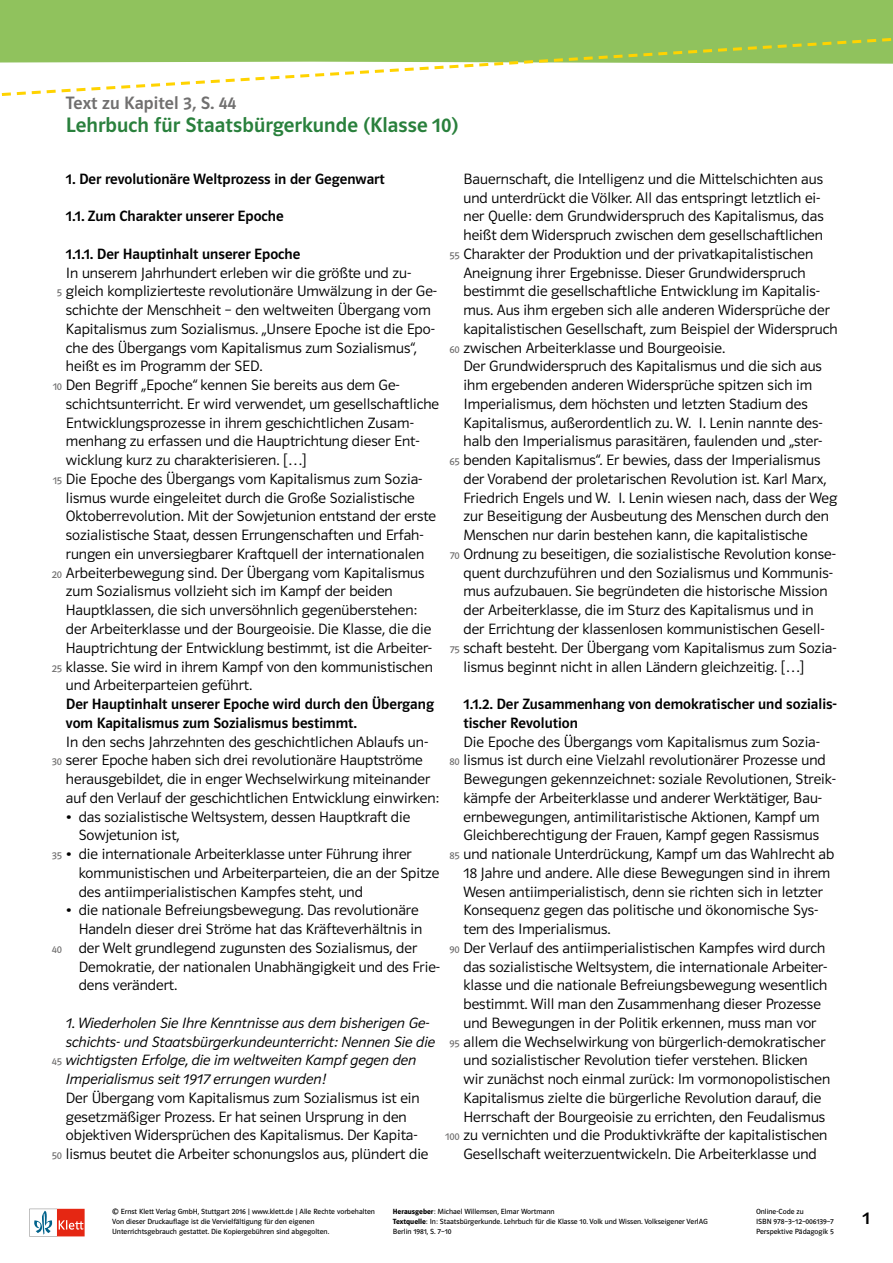
<style>
.page{position:relative;width:893px;height:1263px;background:#fff}
.page>*{position:absolute;margin:0;border:0;box-sizing:border-box;transform-origin:0 0}
.pp_titel1{font:21px "Polo ST11 K Krftg";letter-spacing:.005em;color:#29803c}
.pp_titel1-2{font:18px "Polo ST11 K Krftg";letter-spacing:.005em;color:#706f6f}
.PP_pagina{font:18px "Polo ST11 K Krftg";color:#000}
.PP_materialtext_ohne{font:15px/18.8px "Polo ST11 K Leicht";color:#000}
.PP_materialtext_mit{font:15px/18.8px "Polo ST11 K Leicht Kursiv";color:#000}
.PP_materialtext_mit-2{font:15px/18.8px "Polo ST11 K Krftg";color:#000}
.PP_materialtext_ohne-2{font:15px/18.8px "Polo ST11 K Krftg";color:#000}
.t1{font:10.5px "Polo ST11 K Buch";color:#706f6f}
.t2{font:7.5px/10.1px "Polo ST11 K Buch";color:#000}
.s1{font-family:"Polo ST11 K Hfett"}
</style>
<div class="page">
<svg style="left:29px;top:1209px;width:56px;height:27px"></svg>
<svg style="left:0;top:0;width:893px;height:96px"></svg>
<p class="pp_titel1-2" style="left:66px;top:93px;width:172px">Text zu Kapitel 3, S. 44</p>
<p class="pp_titel1" style="left:66px;top:114px;width:394px">Lehrbuch für Staatsbürgerkunde (Klasse 10)</p>
<p class="PP_materialtext_ohne-2" style="left:66px;top:170px;width:320px">1. Der revolutionäre Weltprozess in der Gegenwart</p>
<p class="PP_materialtext_mit-2" style="left:66px;top:207px;width:219px">1.1. Zum Charakter unserer Epoche</p>
<p class="PP_materialtext_mit-2" style="left:66px;top:245px;width:236px">1.1.1. Der Hauptinhalt unserer Epoche</p>
<p class="PP_materialtext_ohne" style="left:66px;top:263px;width:373px">In unserem Jahrhundert erleben wir die größte und zu&shy;gleich komplizierteste revolutionäre Umwälzung in der Ge&shy;schichte der Menschheit – den weltweiten Übergang vom Kapitalismus zum Sozialismus. „Unsere Epoche ist die Epo&shy;che des Übergangs vom Kapitalismus zum Sozialismus“, heißt es im Programm der SED.</p>
<p class="PP_materialtext_ohne" style="left:66px;top:376px;width:375px">Den Begriff „Epoche“ kennen Sie bereits aus dem Ge&shy;schichtsunterricht. Er wird verwendet, um gesellschaftliche Entwicklungsprozesse in ihrem geschichtlichen Zusam&shy;menhang zu erfassen und die Hauptrichtung dieser Ent&shy;wicklung kurz zu charakterisieren. […]</p>
<p class="PP_materialtext_ohne" style="left:66px;top:470px;width:372px">Die Epoche des Übergangs vom Kapitalismus zum Sozia&shy;lismus wurde eingeleitet durch die Große Sozialistische Oktoberrevolution. Mit der Sowjetunion entstand der erste sozialistische Staat, dessen Errungenschaften und Erfah&shy;rungen ein unversiegbarer Kraftquell der internationalen Arbeiterbewegung sind. Der Übergang vom Kapitalismus zum Sozialismus vollzieht sich im Kampf der beiden Hauptklassen, die sich unversöhnlich gegenüberstehen: der Arbeiterklasse und der Bourgeoisie. Die Klasse, die die Hauptrichtung der Entwicklung bestimmt, ist die Arbeiter&shy;klasse. Sie wird in ihrem Kampf von den kommunistischen und Arbeiterparteien geführt.</p>
<p class="PP_materialtext_ohne-2" style="left:66px;top:695px;width:370px">Der Hauptinhalt unserer Epoche wird durch den Übergang vom Kapitalismus zum Sozialismus bestimmt.</p>
<p class="PP_materialtext_ohne" style="left:66px;top:732px;width:375px">In den sechs Jahrzehnten des geschichtlichen Ablaufs un&shy;serer Epoche haben sich drei revolutionäre Hauptströme herausgebildet, die in enger Wechselwirkung miteinander auf den Verlauf der geschichtlichen Entwicklung einwirken:</p>
<p class="PP_materialtext_ohne" style="left:79px;top:807px;width:333px;text-indent:-13px">• das sozialistische Weltsystem, dessen Hauptkraft die<br>Sowjetunion ist,</p>
<p class="PP_materialtext_ohne" style="left:79px;top:845px;width:362px;text-indent:-13px">• die internationale Arbeiterklasse unter Führung ihrer kommunistischen und Arbeiterparteien, die an der Spitze des antiimperialistischen Kampfes steht, und</p>
<p class="PP_materialtext_ohne" style="left:79px;top:901px;width:363px;text-indent:-13px">• die nationale Befreiungsbewegung. Das revolutionäre Handeln dieser drei Ströme hat das Kräfteverhältnis in der Welt grundlegend zugunsten des Sozialismus, der Demokratie, der nationalen Unabhängigkeit und des Frie&shy;dens verändert.</p>
<p class="PP_materialtext_mit" style="left:66px;top:1013px;width:371px">1. Wiederholen Sie Ihre Kenntnisse aus dem bisherigen Ge&shy;schichts- und Staatsbürgerkundeunterricht: Nennen Sie die wichtigsten Erfolge, die im weltweiten Kampf gegen den Imperialismus seit 1917 errungen wurden!</p>
<p class="PP_materialtext_ohne" style="left:66px;top:1088px;width:364px">Der Übergang vom Kapitalismus zum Sozialismus ist ein gesetzmäßiger Prozess. Er hat seinen Ursprung in den objektiven Widersprüchen des Kapitalismus. Der Kapita&shy;lismus beutet die Arbeiter schonungslos aus, plündert die</p>
<p class="PP_materialtext_ohne" style="left:463px;top:170px;width:376px">Bauernschaft, die Intelligenz und die Mittelschichten aus und unterdrückt die Völker. All das entspringt letztlich ei&shy;ner Quelle: dem Grundwiderspruch des Kapitalismus, das heißt dem Widerspruch zwischen dem gesellschaftlichen Charakter der Produktion und der privatkapitalistischen Aneignung ihrer Ergebnisse. Dieser Grundwiderspruch bestimmt die gesellschaftliche Entwicklung im Kapitalis&shy;mus. Aus ihm ergeben sich alle anderen Widersprüche der kapitalistischen Gesellschaft, zum Beispiel der Widerspruch zwischen Arbeiterklasse und Bourgeoisie.</p>
<p class="PP_materialtext_ohne" style="left:463px;top:357px;width:375px">Der Grundwiderspruch des Kapitalismus und die sich aus ihm ergebenden anderen Widersprüche spitzen sich im Imperialismus, dem höchsten und letzten Stadium des Kapitalismus, außerordentlich zu. W. I. Lenin nannte des&shy;halb den Imperialismus parasitären, faulenden und „ster&shy;benden Kapitalismus“. Er bewies, dass der Imperialismus der Vorabend der proletarischen Revolution ist. Karl Marx, Friedrich Engels und W. I. Lenin wiesen nach, dass der Weg zur Beseitigung der Ausbeutung des Menschen durch den Menschen nur darin bestehen kann, die kapitalistische Ordnung zu beseitigen, die sozialistische Revolution konse&shy;quent durchzuführen und den Sozialismus und Kommunis&shy;mus aufzubauen. Sie begründeten die historische Mission der Arbeiterklasse, die im Sturz des Kapitalismus und in der Errichtung der klassenlosen kommunistischen Gesell&shy;schaft besteht. Der Übergang vom Kapitalismus zum Sozia&shy;lismus beginnt nicht in allen Ländern gleichzeitig. […]</p>
<p class="PP_materialtext_mit-2" style="left:463px;top:695px;width:375px">1.1.2. Der Zusammenhang von demokratischer und sozialis&shy;tischer Revolution</p>
<p class="PP_materialtext_ohne" style="left:463px;top:732px;width:374px">Die Epoche des Übergangs vom Kapitalismus zum Sozia&shy;lismus ist durch eine Vielzahl revolutionärer Prozesse und Bewegungen gekennzeichnet: soziale Revolutionen, Streik&shy;kämpfe der Arbeiterklasse und anderer Werktätiger, Bau&shy;ernbewegungen, antimilitaristische Aktionen, Kampf um Gleichberechtigung der Frauen, Kampf gegen Rassismus und nationale Unterdrückung, Kampf um das Wahlrecht ab 18 Jahre und andere. Alle diese Bewegungen sind in ihrem Wesen antiimperialistisch, denn sie richten sich in letzter Konsequenz gegen das politische und ökonomische Sys&shy;tem des Imperialismus.</p>
<p class="PP_materialtext_ohne" style="left:463px;top:938px;width:368px">Der Verlauf des antiimperialistischen Kampfes wird durch das sozialistische Weltsystem, die internationale Arbeiter&shy;klasse und die nationale Befreiungsbewegung wesentlich bestimmt. Will man den Zusammenhang dieser Prozesse und Bewegungen in der Politik erkennen, muss man vor allem die Wechselwirkung von bürgerlich-demokratischer und sozialistischer Revolution tiefer verstehen. Blicken wir zunächst noch einmal zurück: Im vormonopolistischen Kapitalismus zielte die bürgerliche Revolution darauf, die Herrschaft der Bourgeoisie zu errichten, den Feudalismus zu vernichten und die Produktivkräfte der kapitalistischen Gesellschaft weiterzuentwickeln. Die Arbeiterklasse und</p>
<p class="t1" style="left:449px;top:250px;width:12px">55</p>
<p class="t1" style="left:57px;top:287px;width:7px">5</p>
<p class="t1" style="left:449px;top:343px;width:12px">60</p>
<p class="t1" style="left:53px;top:381px;width:11px">10</p>
<p class="t1" style="left:449px;top:456px;width:12px">65</p>
<p class="t1" style="left:53px;top:475px;width:11px">15</p>
<p class="t1" style="left:450px;top:550px;width:11px">70</p>
<p class="t1" style="left:52px;top:568px;width:12px">20</p>
<p class="t1" style="left:450px;top:643px;width:11px">75</p>
<p class="t1" style="left:52px;top:662px;width:12px">25</p>
<p class="t1" style="left:52px;top:756px;width:12px">30</p>
<p class="t1" style="left:449px;top:756px;width:12px">80</p>
<p class="t1" style="left:52px;top:850px;width:12px">35</p>
<p class="t1" style="left:449px;top:850px;width:12px">85</p>
<p class="t1" style="left:52px;top:943px;width:12px">40</p>
<p class="t1" style="left:449px;top:943px;width:12px">90</p>
<p class="t1" style="left:449px;top:1037px;width:12px">95</p>
<p class="t1" style="left:52px;top:1056px;width:12px">45</p>
<p class="t1" style="left:445px;top:1131px;width:16px">100</p>
<p class="t1" style="left:52px;top:1150px;width:12px">50</p>
<p class="t2" style="left:112px;top:1206px;width:264px">© Ernst Klett Verlag GmbH, Stuttgart 2016 | www.klett.de | Alle Rechte vorbehalten<br>Von dieser Druckauflage ist die Vervielfältigung für den eigenen<br>Unterrichtsgebrauch gestattet. Die Kopiergebühren sind abgegolten.</p>
<p class="t2" style="left:756px;top:1206px;width:79px">Online-Code zu<br>ISBN 978–3–12–006139–7<br>Perspektive Pädagogik 5</p>
<p class="PP_pagina" style="left:863px;top:1208px;width:9px">1</p>
<p class="t2" style="left:393px;top:1206px;width:163px"><span class="s1">Herausgeber</span>: Michael Willemsen, Elmar Wortmann</p>
<p class="t2" style="left:393px;top:1216px;width:316px"><span class="s1">Textquelle</span>: In: Staatsbürgerkunde. Lehrbuch für die Klasse 10. Volk und Wissen. Volkseigener VerlAG<br>Berlin 1981, S. 7–10</p>
</div>
